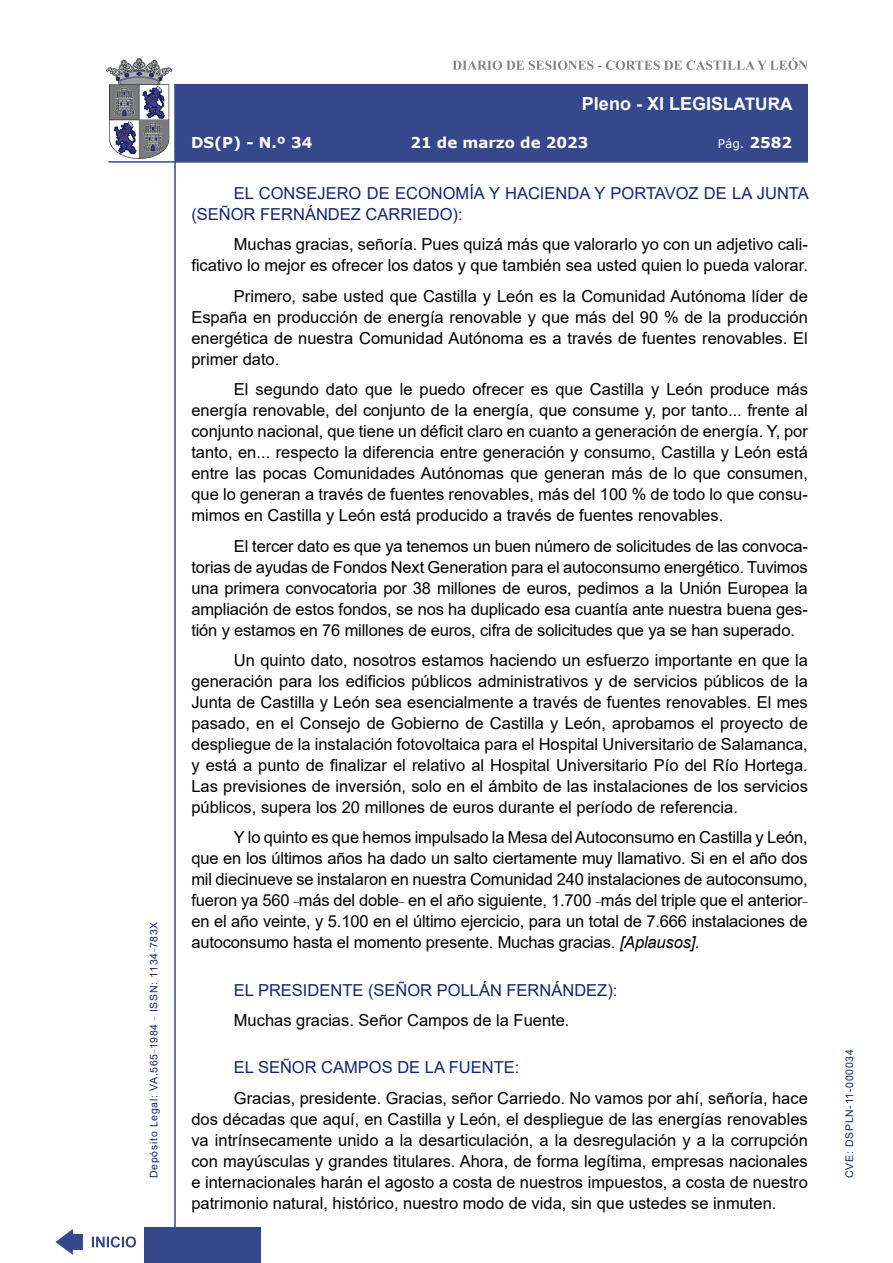
<style>
.page{position:relative;width:893px;height:1263px;background:#fff}
.page>*{position:absolute;margin:0;border:0;box-sizing:border-box;transform-origin:0 0}
.t1{font:700 18px "Arial";color:#fff}
.t2{font:16.5px/21px "Arial";color:#000;text-align:justify}
.Orador{font:16.5px/21px "Arial";color:#122678}
.t3{font:700 15px "Verdana";color:#fff}
.t4{font:12px "Verdana";color:#fff}
.t5{font:10.5px "Arial";letter-spacing:.065em;color:#122678}
.s1{font-size:17.25px}
.s2{font-weight:700;font-size:15px}
.s3{font-style:italic}
</style>
<div class="page">
<svg style="left:452px;top:58px;width:356px;height:12px"></svg>
<hr style="left:174px;top:84px;width:2px;height:1179px;background:#36478c">
<div style="left:144px;top:1227px;width:117px;height:36px;background:#36478c"></div>
<div style="left:175px;top:84px;width:633px;height:78px;background:#36478c"></div>
<hr style="left:108px;top:161px;width:700px;height:2px;background:#36478c">
<svg style="left:92px;top:1236px;width:44px;height:11px"></svg>
<svg style="left:55px;top:1229px;width:28px;height:26px"></svg>
<svg style="left:106px;top:58px;width:66px;height:101px"></svg>
<p class="t5" style="left:146px;top:1178px;width:258px;rotate:-90deg">Depósito Legal: VA.565<sup>_</sup>1984 <sup>_</sup> ISSN: 1134<sup>_</sup>783X</p>
<p class="t1" style="left:582px;top:91px;width:212px">Pleno - XI LEGIS<span class="s1">LATURA</span></p>
<p class="t3" style="left:191px;top:132px;width:123px">DS(P) - N.º 34</p>
<p class="t3" style="left:410px;top:132px;width:180px">21 de marzo de 2023</p>
<p class="t4" style="left:718px;top:135px;width:76px">Pág. <span class="s2">2582</span></p>
<p class="Orador" style="left:191px;top:183px;width:619px;text-indent:43px">EL CONSEJERO DE ECONOMÍA Y HACIENDA Y PORTAVOZ DE LA JUNTA (SEÑOR FERNÁNDEZ CARRIEDO):</p>
<p class="t2" style="left:191px;top:234px;width:618px;text-align:right">Muchas gracias, señoría. Pues quizá más que valorarlo yo con un adjetivo cali&shy;ficativo lo mejor es ofrecer los datos y que también sea usted quien lo pueda valorar.</p>
<p class="t2" style="left:191px;top:285px;width:618px;text-indent:43px">Primero, sabe usted que Castilla y León es la Comunidad Autónoma líder de España en producción de energía renovable y que más del 90 % de la producción energética de nuestra Comunidad Autónoma es a través de fuentes renovables. El primer dato.</p>
<p class="t2" style="left:191px;top:379px;width:618px;text-indent:43px">El segundo dato que le puedo ofrecer es que Castilla y León produce más energía renovable, del conjunto de la energía, que consume y, por tanto... frente al conjunto nacional, que tiene un déficit claro en cuanto a generación de energía. Y, por tanto, en... respecto la diferencia entre generación y consumo, Castilla y León está entre las pocas Comunidades Autónomas que generan más de lo que consumen, que lo generan a través de fuentes renovables, más del 100 % de todo lo que consu&shy;mimos en Castilla y León está producido a través de fuentes renovables.</p>
<p class="t2" style="left:191px;top:535px;width:618px;text-indent:43px">El tercer dato es que ya tenemos un buen número de solicitudes de las convoca&shy;torias de ayudas de Fondos Next Generation para el autoconsumo energético. Tuvimos una primera convocatoria por 38 millones de euros, pedimos a la Unión Europea la ampliación de estos fondos, se nos ha duplicado esa cuantía ante nuestra buena ges&shy;tión y estamos en 76 millones de euros, cifra de solicitudes que ya se han superado.</p>
<p class="t2" style="left:191px;top:649px;width:618px;text-indent:43px">Un quinto dato, nosotros estamos haciendo un esfuerzo importante en que la generación para los edificios públicos administrativos y de servicios públicos de la Junta de Castilla y León sea esencialmente a través de fuentes renovables. El mes pasado, en el Consejo de Gobierno de Castilla y León, aprobamos el proyecto de despliegue de la instalación fotovoltaica para el Hospital Universitario de Salamanca, y está a punto de finalizar el relativo al Hospital Universitario Pío del Río Hortega.<br>Las previsiones de inversión, solo en el ámbito de las instalaciones de los servicios públicos, supera los 20 millones de euros durante el período de referencia.</p>
<p class="t2" style="left:191px;top:827px;width:618px;text-indent:43px">Y lo quinto es que hemos impulsado la Mesa del Autoconsumo en Castilla y León, que en los últimos años ha dado un salto ciertamente muy llamativo. Si en el año dos mil diecinueve se instalaron en nuestra Comunidad 240 instalaciones de autoconsumo, fueron ya 560 <sup>_</sup>más del doble<sup>_</sup> en el año siguiente, 1.700 <sup>_</sup>más del triple que el anterior<sup>_ </sup>en el año veinte, y 5.100 en el último ejercicio, para un total de 7.666 instalaciones de autoconsumo hasta el momento presente. Muchas gracias. <span class="s3">[Aplausos].</span></p>
<p class="Orador" style="left:234px;top:979px;width:385px">EL PRESIDENTE (SEÑOR POLLÁN FERNÁNDEZ):</p>
<p class="t2" style="left:234px;top:1010px;width:337px">Muchas gracias. Señor Campos de la Fuente.</p>
<p class="Orador" style="left:234px;top:1057px;width:287px">EL SEÑOR CAMPOS DE LA FUENTE:</p>
<p class="t2" style="left:191px;top:1087px;width:618px;text-indent:43px">Gracias, presidente. Gracias, señor Carriedo. No vamos por ahí, señoría, hace dos décadas que aquí, en Castilla y León, el despliegue de las energías renovables va intrínsecamente unido a la desarticulación, a la desregulación y a la corrupción con mayúsculas y grandes titulares. Ahora, de forma legítima, empresas nacionales e internacionales harán el agosto a costa de nuestros impuestos, a costa de nuestro patrimonio natural, histórico, nuestro modo de vida, sin que ustedes se inmuten.</p>
<p class="t5" style="left:842px;top:1178px;width:130px;rotate:-90deg">CVE: DSPLN-11-000034</p>
</div>
